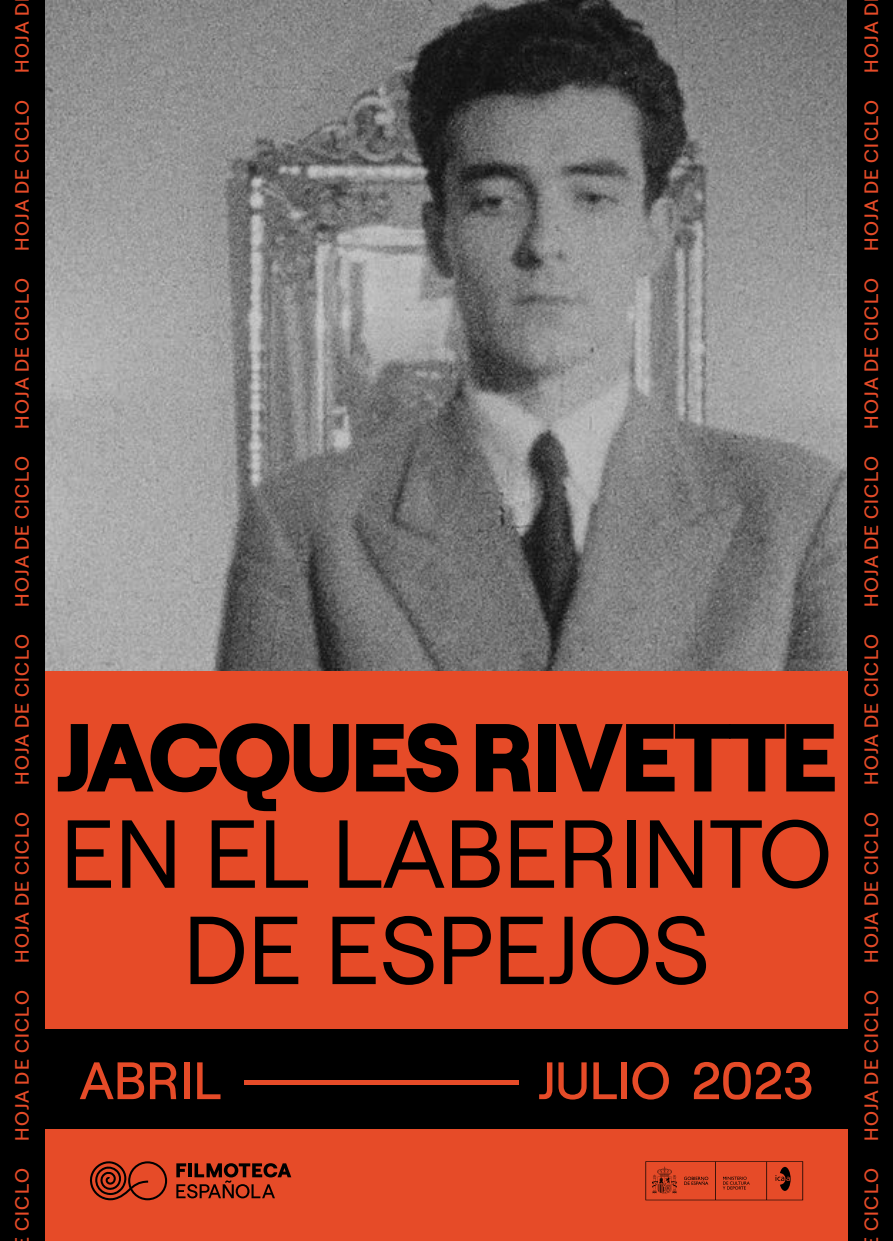
<style>
.page{position:relative;width:893px;height:1241px;background:#fff}
.page>*{position:absolute;margin:0;border:0;box-sizing:border-box;transform-origin:0 0}
.t1{font:96.25px/96.2px "Roobert";color:#000;text-align:center}
.t2{font:800 96.25px "Roobert";letter-spacing:-.03em;color:#000}
.t3{font:500 52.5px "Roobert";color:#e64b28}
.t4{font:500 19.25px "Roobert";letter-spacing:.08em;color:#e64b28}
</style>
<div class="page">
<img style="left:45px;top:0;width:803px;height:671px">
<div style="left:848px;top:0;width:45px;height:1240px;background:#000"></div>
<div style="left:45px;top:671px;width:803px;height:425px;background:#e64b28"></div>
<div style="left:45px;top:1114px;width:803px;height:126px;background:#e64b28"></div>
<svg style="left:176px;top:1163px;width:115px;height:35px"></svg>
<svg style="left:89px;top:1161px;width:78px;height:38px"></svg>
<svg style="left:645px;top:1161px;width:158px;height:38px"></svg>
<div style="left:0;top:0;width:45px;height:1240px;background:#000"></div>
<div style="left:45px;top:1029px;width:803px;height:99px;background:#000"></div>
<p class="t4" style="left:8px;top:73px;width:71px;rotate:-90deg">HOJA D</p>
<p class="t4" style="left:8px;top:250px;width:152px;rotate:-90deg">HOJA DE CICLO</p>
<p class="t4" style="left:8px;top:428px;width:152px;rotate:-90deg">HOJA DE CICLO</p>
<p class="t4" style="left:8px;top:606px;width:152px;rotate:-90deg">HOJA DE CICLO</p>
<p class="t4" style="left:8px;top:784px;width:152px;rotate:-90deg">HOJA DE CICLO</p>
<p class="t4" style="left:8px;top:962px;width:152px;rotate:-90deg">HOJA DE CICLO</p>
<p class="t4" style="left:8px;top:1140px;width:152px;rotate:-90deg">HOJA DE CICLO</p>
<p class="t4" style="left:8px;top:1231px;width:65px;rotate:-90deg">CICLO</p>
<h1 class="t2" style="left:55px;top:681px;width:784px">JACQUES RIVETTE</h1>
<h1 class="t1" style="left:61px;top:798px;width:773px">EN EL LABERINTO<br>DE ESPEJOS</h1>
<h2 class="t3" style="left:79px;top:1040px;width:736px">ABRIL ---------------- JULIO 2023</h2>
<p class="t4" style="left:857px;top:73px;width:71px;rotate:-90deg">HOJA D</p>
<p class="t4" style="left:857px;top:250px;width:152px;rotate:-90deg">HOJA DE CICLO</p>
<p class="t4" style="left:857px;top:428px;width:152px;rotate:-90deg">HOJA DE CICLO</p>
<p class="t4" style="left:857px;top:606px;width:152px;rotate:-90deg">HOJA DE CICLO</p>
<p class="t4" style="left:857px;top:784px;width:152px;rotate:-90deg">HOJA DE CICLO</p>
<p class="t4" style="left:857px;top:962px;width:152px;rotate:-90deg">HOJA DE CICLO</p>
<p class="t4" style="left:857px;top:1140px;width:152px;rotate:-90deg">HOJA DE CICLO</p>
<p class="t4" style="left:857px;top:1231px;width:65px;rotate:-90deg">CICLO</p>
</div>
